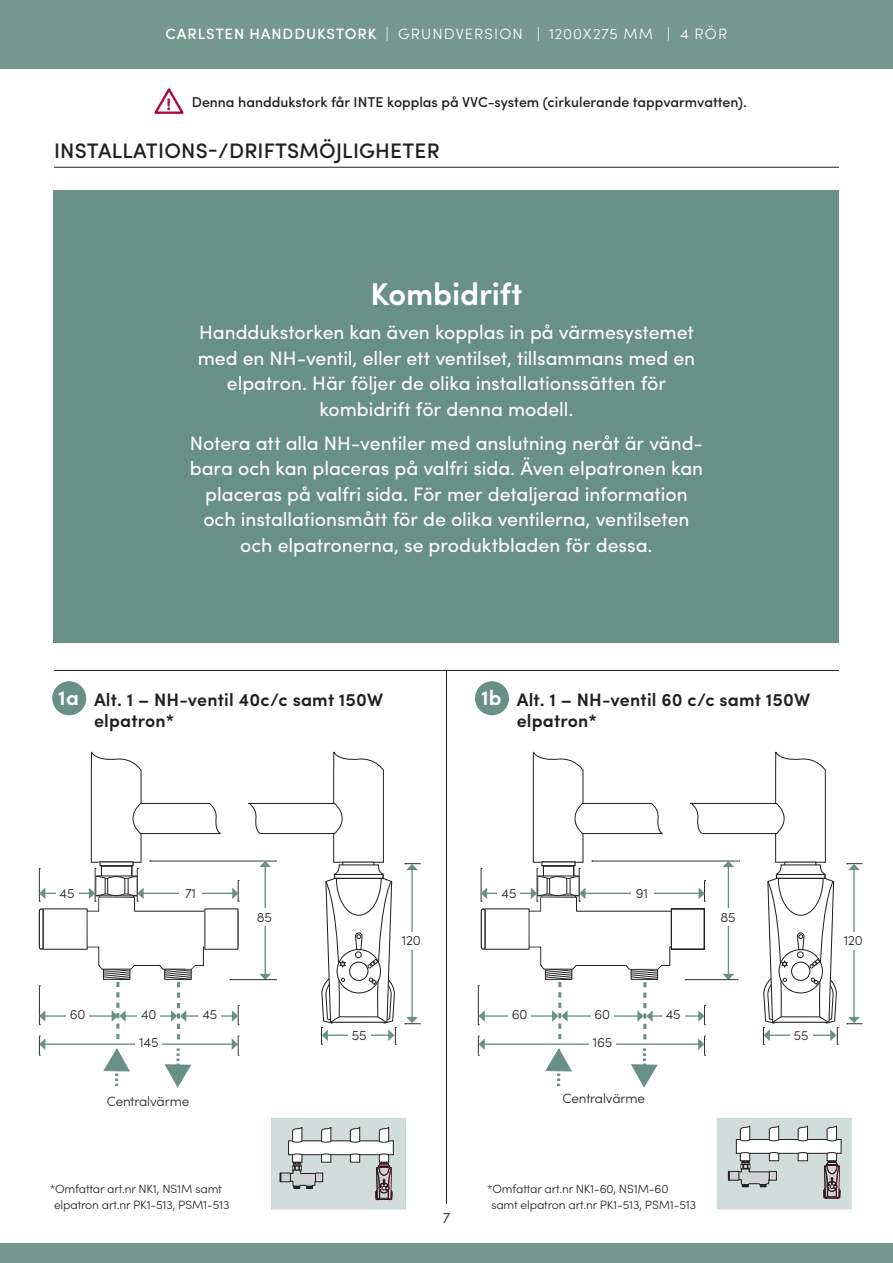
<style>
.page{position:relative;width:893px;height:1263px;background:#fff}
.page>*{position:absolute;margin:0;border:0;box-sizing:border-box;transform-origin:0 0}
.sid_2_tabell_fakta{font:600 31.5px "Sofia Pro";letter-spacing:-.005em;color:#fff}
.sid_2_h2_blå_med_lin{font:500 21px "Sofia Pro";letter-spacing:.01em;color:#231f20}
.sid_2_tabell_fakta-2{font:600 21px "Sofia Pro";color:#fff}
.sid_2_tabell_fakta-3{font:19.5px/25.5px "Sofia Pro";letter-spacing:-.005em;color:#fff;text-align:center}
.sid_2_tabell_fakta-4{font:600 18px/21px "Sofia Pro";letter-spacing:.01em;color:#231f20}
.t1{font:700 16.35px "Sofia Pro";color:#ad083f}
.sid_2_h2{font:300 15px "Sofia Pro";letter-spacing:.075em;color:#fff}
.t2{font:300 15px "Sofia Pro";color:#231f20}
.sid_2_Varningstext{font:500 14.25px "Sofia Pro";color:#231f20}
.sid_2_h2_högerställd{font:300 13.5px "Sofia Pro";letter-spacing:-.01em;color:#231f20}
.sid_2_h2_högerställd-2{font:300 13.2px "Sofia Pro";color:#231f20}
.sid_2_h2_högerställd-3{font:300 12px/16.5px "Sofia Pro";letter-spacing:-.01em;color:#231f20}
.s1{font-weight:500}
</style>
<div class="page">
<div style="left:52px;top:681px;width:34px;height:34px;background:#689086;border-radius:50%"></div>
<div style="left:475px;top:681px;width:34px;height:34px;background:#689086;border-radius:50%"></div>
<hr style="left:54px;top:167px;width:785px;height:1px;background:#231f20">
<div style="left:0;top:0;width:893px;height:68px;background:#75998f"></div>
<div style="left:0;top:1244px;width:893px;height:19px;background:#75998f"></div>
<hr style="left:446px;top:671px;width:1px;height:533px;background:#231f20">
<hr style="left:54px;top:670px;width:785px;height:1px;background:#231f20">
<div style="left:54px;top:190px;width:785px;height:453px;background:#689086"></div>
<hr style="left:853px;top:869px;width:2px;height:149px;background:#689086">
<svg style="left:847px;top:1017px;width:15px;height:7px"></svg>
<svg style="left:847px;top:863px;width:15px;height:7px"></svg>
<div style="left:842px;top:932px;width:23px;height:17px;background:#fff"></div>
<svg style="left:478px;top:752px;width:360px;height:335px"></svg>
<div style="left:791px;top:961px;width:19px;height:20px;border:1px solid #231f20;border-radius:50%"></div>
<hr style="left:411px;top:869px;width:2px;height:149px;background:#689086">
<svg style="left:405px;top:1017px;width:15px;height:7px"></svg>
<svg style="left:405px;top:863px;width:15px;height:7px"></svg>
<div style="left:400px;top:932px;width:23px;height:17px;background:#fff"></div>
<svg style="left:39px;top:752px;width:357px;height:335px"></svg>
<div style="left:349px;top:961px;width:19px;height:20px;border:1px solid #231f20;border-radius:50%"></div>
<svg style="left:154px;top:88px;width:30px;height:26px"></svg>
<div style="left:271px;top:1118px;width:135px;height:91px;background:#d1ddda"></div>
<div style="left:289px;top:1141px;width:104px;height:14px;background:#fff"></div>
<div style="left:288px;top:1140px;width:106px;height:15px;border:1px solid #231f20"></div>
<svg style="left:350px;top:1153px;width:10px;height:10px"></svg>
<svg style="left:280px;top:1153px;width:52px;height:36px"></svg>
<svg style="left:350px;top:1127px;width:10px;height:16px"></svg>
<svg style="left:321px;top:1127px;width:11px;height:16px"></svg>
<svg style="left:292px;top:1127px;width:11px;height:16px"></svg>
<svg style="left:375px;top:1153px;width:17px;height:47px"></svg>
<svg style="left:379px;top:1127px;width:10px;height:16px"></svg>
<div style="left:717px;top:1118px;width:134px;height:91px;background:#d1ddda"></div>
<div style="left:736px;top:1139px;width:105px;height:14px;background:#fff"></div>
<div style="left:736px;top:1139px;width:105px;height:15px;border:1px solid #231f20"></div>
<svg style="left:797px;top:1152px;width:11px;height:9px"></svg>
<svg style="left:728px;top:1152px;width:51px;height:35px"></svg>
<svg style="left:797px;top:1125px;width:11px;height:16px"></svg>
<svg style="left:769px;top:1125px;width:10px;height:16px"></svg>
<svg style="left:740px;top:1125px;width:10px;height:16px"></svg>
<svg style="left:823px;top:1152px;width:17px;height:46px"></svg>
<svg style="left:826px;top:1125px;width:11px;height:16px"></svg>
<p class="sid_2_h2" style="left:166px;top:23px;width:563px"><span class="s1">CARLSTEN HANDDUKSTORK</span> | GRUNDVERSION | 1200X275 MM | 4 RÖR</p>
<p class="t1" style="left:167px;top:91px;width:6px">!</p>
<p class="sid_2_Varningstext" style="left:192px;top:92px;width:557px">Denna handdukstork får INTE kopplas på VVC-system (cirkulerande tappvarmvatten).</p>
<p class="sid_2_h2_blå_med_lin" style="left:54px;top:135px;width:387px">INSTALLATIONS-/DRIFTSMÖJLIGHETER</p>
<p class="sid_2_tabell_fakta" style="left:370px;top:270px;width:153px">Kombidrift</p>
<p class="sid_2_tabell_fakta-3" style="left:198px;top:318px;width:499px">Handdukstorken kan även kopplas in på värmesystemet med en NH-ventil, eller ett ventilset, tillsammans med en elpatron. Här följer de olika installationssätten för kombidrift för denna modell.</p>
<p class="sid_2_tabell_fakta-3" style="left:190px;top:429px;width:515px">Notera att alla NH-ventiler med anslutning neråt är vänd&shy;bara och kan placeras på valfri sida. Även elpatronen kan placeras på valfri sida. För mer detaljerad information och installationsmått för de olika ventilerna, ventilseten och elpatronerna, se produktbladen för dessa.</p>
<p class="sid_2_tabell_fakta-2" style="left:481px;top:682px;width:22px">1b</p>
<p class="sid_2_tabell_fakta-2" style="left:58px;top:682px;width:22px">1a</p>
<p class="sid_2_tabell_fakta-4" style="left:517px;top:688px;width:295px">Alt. 1 – NH-ventil 60 c/c samt 150W elpatron*</p>
<p class="sid_2_tabell_fakta-4" style="left:94px;top:688px;width:291px">Alt. 1 – NH-ventil 40c/c samt 150W elpatron*</p>
<p class="sid_2_h2_högerställd" style="left:60px;top:884px;width:16px">45</p>
<p class="sid_2_h2_högerställd" style="left:185px;top:884px;width:13px">71</p>
<p class="sid_2_h2_högerställd" style="left:502px;top:884px;width:16px">45</p>
<p class="sid_2_h2_högerställd" style="left:636px;top:884px;width:14px">91</p>
<p class="sid_2_h2_högerställd" style="left:257px;top:907px;width:17px">85</p>
<p class="sid_2_h2_högerställd" style="left:720px;top:907px;width:17px">85</p>
<p class="sid_2_h2_högerställd" style="left:402px;top:931px;width:21px">120</p>
<p class="sid_2_h2_högerställd" style="left:70px;top:1005px;width:17px">60</p>
<p class="sid_2_h2_högerställd" style="left:141px;top:1005px;width:17px">40</p>
<p class="sid_2_h2_högerställd" style="left:203px;top:1005px;width:16px">45</p>
<p class="sid_2_h2_högerställd" style="left:512px;top:1005px;width:17px">60</p>
<p class="sid_2_h2_högerställd" style="left:595px;top:1005px;width:17px">60</p>
<p class="sid_2_h2_högerställd" style="left:666px;top:1005px;width:16px">45</p>
<p class="sid_2_h2_högerställd" style="left:139px;top:1033px;width:21px">145</p>
<p class="sid_2_h2_högerställd" style="left:352px;top:1025px;width:16px">55</p>
<p class="sid_2_h2_högerställd" style="left:593px;top:1033px;width:21px">165</p>
<p class="sid_2_h2_högerställd" style="left:107px;top:1091px;width:84px">Centralvärme</p>
<p class="sid_2_h2_högerställd" style="left:562px;top:1088px;width:84px">Centralvärme</p>
<p class="sid_2_h2_högerställd-3" style="left:54px;top:1179px;width:177px;text-indent:-4px">*Omfattar art.nr NK1, NS1M samt elpatron art.nr PK1-513, PSM1-513</p>
<p class="sid_2_h2_högerställd-3" style="left:491px;top:1179px;width:206px;text-indent:-4px">*Omfattar art.nr NK1-60, NS1M-60 samt elpatron art.nr PK1-513, PSM1-513</p>
<p class="t2" style="left:443px;top:1207px;width:9px">7</p>
<p class="sid_2_h2_högerställd-2" style="left:794px;top:1026px;width:16px">55</p>
<p class="sid_2_h2_högerställd" style="left:844px;top:931px;width:21px">120</p>
</div>
